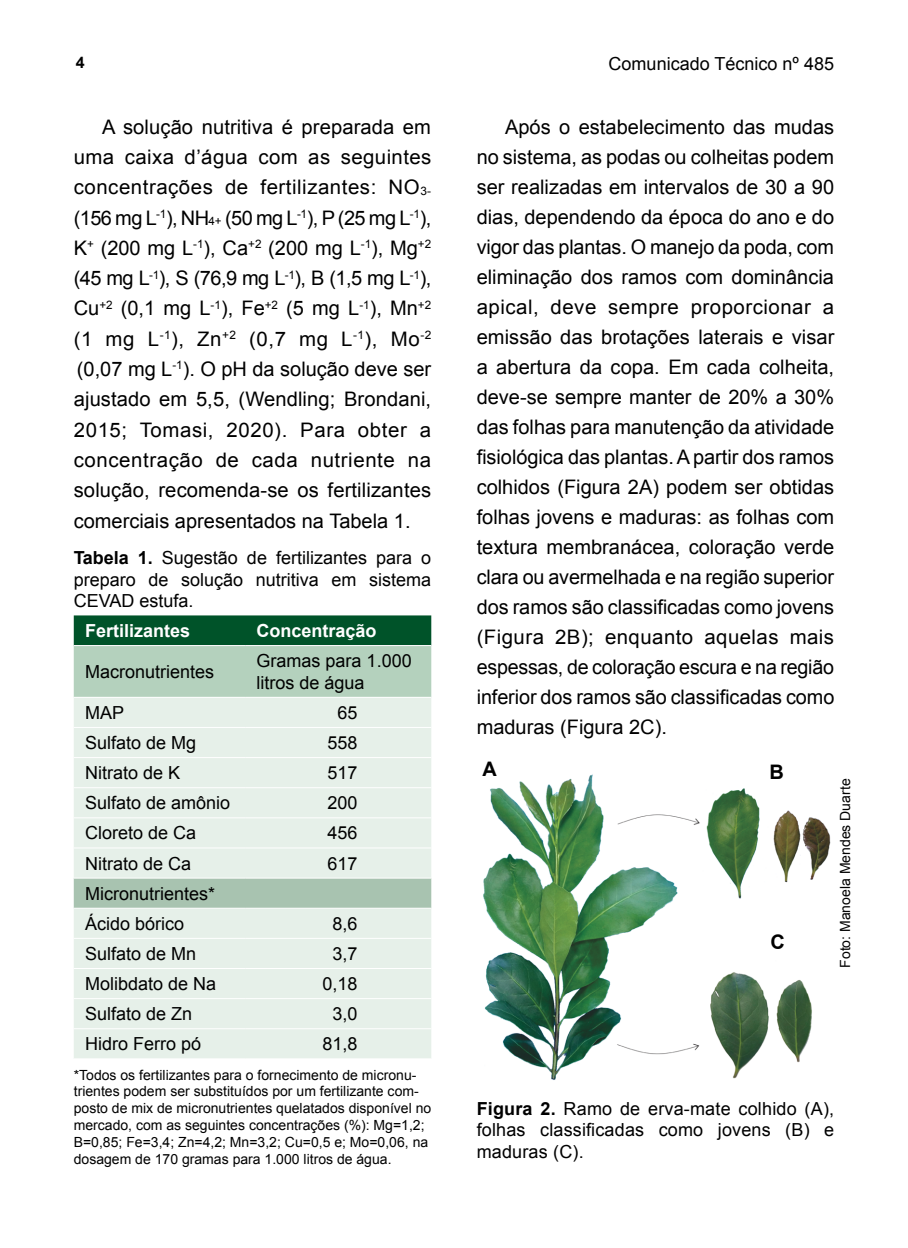
<style>
.page{position:relative;width:908px;height:1248px;background:#fff}
.page>*{position:absolute;margin:0;border:0;box-sizing:border-box;transform-origin:0 0}
.t1{font:20px/30px "Arial";color:#000;text-align:justify}
.t2{font:700 20px "Arial";color:#000}
.t3{font:18px/21.6px "Arial";color:#000;text-align:justify}
.t4{font:700 18px "Arial";color:#fff}
.t5{font:700 16px "Arial";color:#000}
.t6{font:14px/16.8px "Arial";color:#000}
.s1{font-size:11.6px}
.s2{font-weight:700}
</style>
<div class="page">
<svg style="left:74px;top:615px;width:357px;height:81px;background:#71a286"></svg>
<div style="left:74px;top:698px;width:357px;height:360px;background:#e6f0e9"></div>
<div style="left:74px;top:878px;width:357px;height:29px;background:#a8c3b0"></div>
<hr style="left:74px;top:727px;width:171px;height:1px;background:#fff">
<hr style="left:245px;top:727px;width:186px;height:1px;background:#fff">
<hr style="left:74px;top:757px;width:171px;height:1px;background:#fff">
<hr style="left:245px;top:757px;width:186px;height:1px;background:#fff">
<hr style="left:74px;top:787px;width:171px;height:1px;background:#fff">
<hr style="left:245px;top:787px;width:186px;height:1px;background:#fff">
<hr style="left:74px;top:817px;width:171px;height:1px;background:#fff">
<hr style="left:245px;top:817px;width:186px;height:1px;background:#fff">
<hr style="left:74px;top:645px;width:171px;height:1px;background:#fff">
<hr style="left:245px;top:645px;width:186px;height:1px;background:#fff">
<hr style="left:74px;top:847px;width:171px;height:1px;background:#fff">
<hr style="left:245px;top:847px;width:186px;height:1px;background:#fff">
<hr style="left:74px;top:877px;width:171px;height:1px;background:#fff">
<hr style="left:245px;top:877px;width:186px;height:1px;background:#fff">
<hr style="left:74px;top:907px;width:171px;height:1px;background:#fff">
<hr style="left:245px;top:907px;width:186px;height:1px;background:#fff">
<hr style="left:74px;top:937px;width:171px;height:1px;background:#fff">
<hr style="left:245px;top:937px;width:186px;height:1px;background:#fff">
<hr style="left:74px;top:967px;width:171px;height:1px;background:#fff">
<hr style="left:245px;top:967px;width:186px;height:1px;background:#fff">
<hr style="left:74px;top:998px;width:171px;height:1px;background:#fff">
<hr style="left:245px;top:998px;width:186px;height:1px;background:#fff">
<hr style="left:74px;top:1028px;width:171px;height:1px;background:#fff">
<hr style="left:245px;top:1028px;width:186px;height:1px;background:#fff">
<img style="left:483px;top:774px;width:348px;height:306px">
<div style="left:476px;top:757px;width:25px;height:23px;background:#fff"></div>
<div style="left:763px;top:760px;width:26px;height:22px;background:#fff"></div>
<div style="left:764px;top:930px;width:27px;height:22px;background:#fff"></div>
<p class="t5" style="left:76px;top:52px;width:10px">4</p>
<p class="t3" style="left:608px;top:53px;width:227px">Comunicado Técnico nº 485</p>
<p class="t1" style="left:74px;top:112px;width:359px;text-indent:28px">A solução nutritiva é preparada em uma caixa d’água com as seguintes concentrações de fertilizantes: NO<span class="s1">3- </span>(156 mg L<sup>-1</sup>), NH<span class="s1">4+</span> (50 mg L<sup>-1</sup>), P (25 mg L<sup>-1</sup>), K<sup>+</sup> (200 mg L<sup>-1</sup>), Ca<sup>+2</sup> (200 mg L<sup>-1</sup>), Mg<sup>+2 </sup>(45 mg L<sup>-1</sup>), S (76,9 mg L<sup>-1</sup>), B (1,5 mg L<sup>-1</sup>), Cu<sup>+2</sup> (0,1 mg L<sup>-1</sup>), Fe<sup>+2</sup> (5 mg L<sup>-1</sup>), Mn<sup>+2 </sup>(1 mg L<sup>-1</sup>), Zn<sup>+2</sup> (0,7 mg L<sup>-1</sup>), Mo<sup>-2 </sup>(0,07 mg L<sup>-1</sup>). O pH da solução deve ser ajustado em 5,5, (Wendling; Brondani, 2015; Tomasi, 2020). Para obter a concentração de cada nutriente na solução, recomenda-se os fertilizantes comerciais apresentados na Tabela 1.</p>
<p class="t1" style="left:476px;top:112px;width:359px;text-indent:28px">Após o estabelecimento das mudas no sistema, as podas ou colheitas podem ser realizadas em intervalos de 30 a 90 dias, dependendo da época do ano e do vigor das plantas. O manejo da poda, com eliminação dos ramos com dominância apical, deve sempre proporcionar a emissão das brotações laterais e visar a abertura da copa. Em cada colheita, deve-se sempre manter de 20% a 30% das folhas para manutenção da atividade fisiológica das plantas. A partir dos ramos colhidos (Figura 2A) podem ser obtidas folhas jovens e maduras: as folhas com textura membranácea, coloração verde clara ou avermelhada e na região superior dos ramos são classificadas como jovens (Figura 2B); enquanto aquelas mais espessas, de coloração escura e na região inferior dos ramos são classificadas como maduras (Figura 2C).</p>
<p class="t3" style="left:74px;top:547px;width:359px"><span class="s2">Tabela 1.</span> Sugestão de fertilizantes para o preparo de solução nutritiva em sistema CEVAD estufa.</p>
<p class="t4" style="left:85px;top:618px;width:107px">Fertilizantes</p>
<p class="t4" style="left:256px;top:618px;width:122px">Concentração</p>
<p class="t3" style="left:85px;top:661px;width:131px">Macronutrientes</p>
<p class="t3" style="left:256px;top:650px;width:157px">Gramas para 1.000 litros de água</p>
<p class="t3" style="left:85px;top:702px;width:41px">MAP</p>
<p class="t3" style="left:337px;top:702px;width:22px">65</p>
<p class="t3" style="left:85px;top:732px;width:113px">Sulfato de Mg</p>
<p class="t3" style="left:327px;top:732px;width:32px">558</p>
<p class="t3" style="left:85px;top:762px;width:97px">Nitrato de K</p>
<p class="t3" style="left:327px;top:762px;width:32px">517</p>
<p class="t3" style="left:85px;top:792px;width:147px">Sulfato de amônio</p>
<p class="t3" style="left:327px;top:792px;width:32px">200</p>
<p class="t3" style="left:85px;top:822px;width:113px">Cloreto de Ca</p>
<p class="t3" style="left:327px;top:822px;width:32px">456</p>
<p class="t3" style="left:85px;top:852px;width:108px">Nitrato de Ca</p>
<p class="t3" style="left:327px;top:852px;width:32px">617</p>
<p class="t3" style="left:85px;top:878px;width:132px;line-height:30.2px">Micronutrientes*<br>Ácido bórico</p>
<p class="t2" style="left:482px;top:755px;width:16px">A</p>
<p class="t2" style="left:769px;top:758px;width:16px">B</p>
<p class="t6" style="left:836px;top:967px;width:191px;rotate:-90deg">Foto: Manoela Mendes Duarte</p>
<p class="t3" style="left:332px;top:912px;width:27px">8,6</p>
<p class="t2" style="left:770px;top:928px;width:16px">C</p>
<p class="t3" style="left:85px;top:942px;width:113px">Sulfato de Mn</p>
<p class="t3" style="left:332px;top:942px;width:27px">3,7</p>
<p class="t3" style="left:85px;top:973px;width:133px">Molibdato de Na</p>
<p class="t3" style="left:322px;top:973px;width:37px">0,18</p>
<p class="t3" style="left:85px;top:1003px;width:109px">Sulfato de Zn</p>
<p class="t3" style="left:332px;top:1003px;width:27px">3,0</p>
<p class="t3" style="left:85px;top:1033px;width:118px">Hidro Ferro pó</p>
<p class="t3" style="left:322px;top:1033px;width:37px">81,8</p>
<p class="t6" style="left:74px;top:1066px;width:359px">*Todos os fertilizantes para o fornecimento de micronu&shy;trientes podem ser substituídos por um fertilizante com&shy;posto de mix de micronutrientes quelatados disponível no mercado, com as seguintes concentrações (%): Mg=1,2; B=0,85; Fe=3,4; Zn=4,2; Mn=3,2; Cu=0,5 e; Mo=0,06, na dosagem de 170 gramas para 1.000 litros de água.</p>
<p class="t3" style="left:476px;top:1097px;width:359px"><span class="s2">Figura 2.</span> Ramo de erva-mate colhido (A), folhas classificadas como jovens (B) e maduras (C).</p>
</div>
